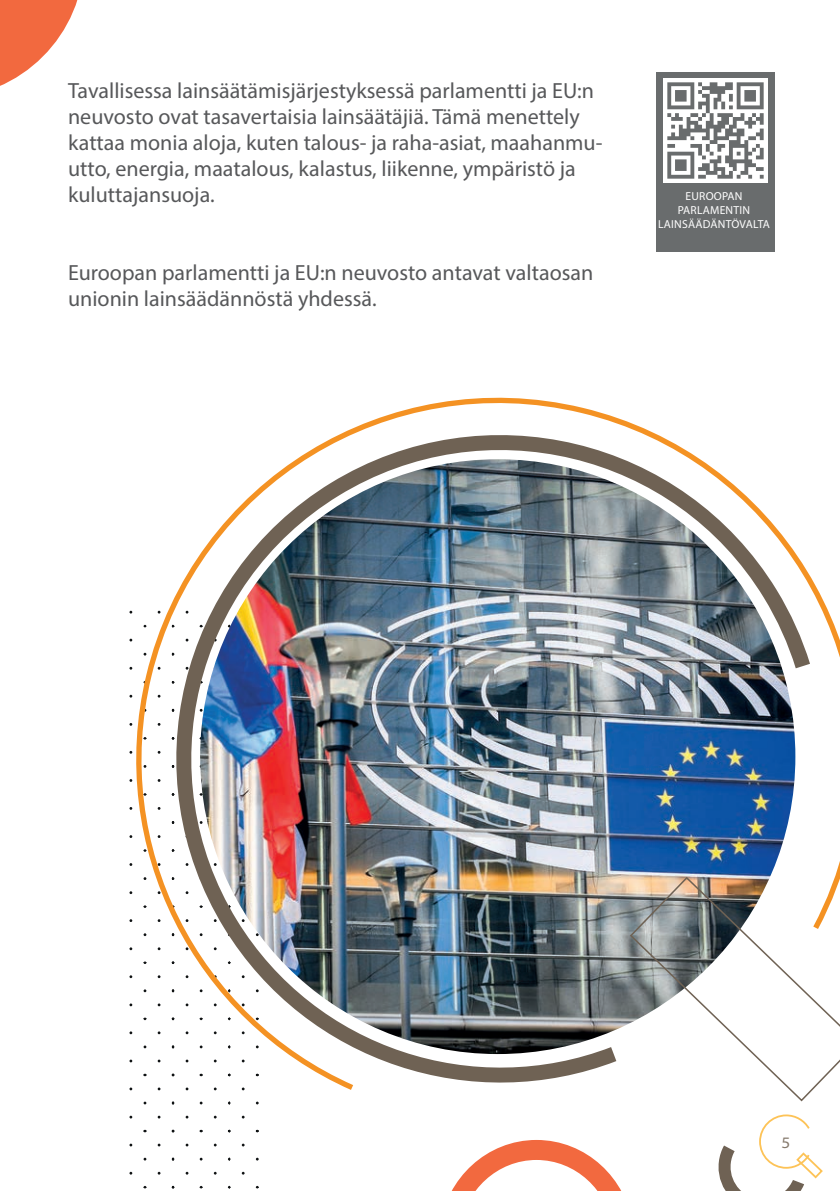
<style>
.page{position:relative;width:840px;height:1191px;background:#fff}
.page>*{position:absolute;margin:0;border:0;box-sizing:border-box;transform-origin:0 0}
.t1{font:22px/26px "Myriad Pro";color:#57585a}
.t2{font:semi-expanded 16px "Myriad Pro";color:#85796c}
.t3{font:11.6px/14px "Myriad Pro";letter-spacing:.02em;color:#fff;text-align:center}
</style>
<div class="page">
<svg style="left:718px;top:1114px;width:105px;height:77px"></svg>
<svg style="left:451px;top:1140px;width:171px;height:51px"></svg>
<div style="left:655px;top:72px;width:118px;height:179px;background:#696c6d"></div>
<svg style="left:0;top:0;width:78px;height:86px"></svg>
<img style="left:129px;top:397px;width:710px;height:697px">
<img style="left:663px;top:79px;width:103px;height:103px">
<p class="t1" style="left:68px;top:77px;width:535px">Tavallisessa lainsäätämisjärjestyksessä parlamentti ja EU:n neuvosto ovat tasavertaisia lainsäätäjiä. Tämä menettely kattaa monia aloja, kuten talous- ja raha-asiat, maahanmu&shy;utto, energia, maatalous, kalastus, liikenne, ympäristö ja kuluttajansuoja.</p>
<p class="t1" style="left:68px;top:259px;width:526px">Euroopan parlamentti ja EU:n neuvosto antavat valtaosan unionin lainsäädännöstä yhdessä.</p>
<p class="t3" style="left:657px;top:188px;width:113px">EUROOPAN<br>PARLAMENTIN<br>LAINSÄÄDÄNTÖVALTA</p>
<p class="t2" style="left:780px;top:1132px;width:10px">5</p>
</div>
